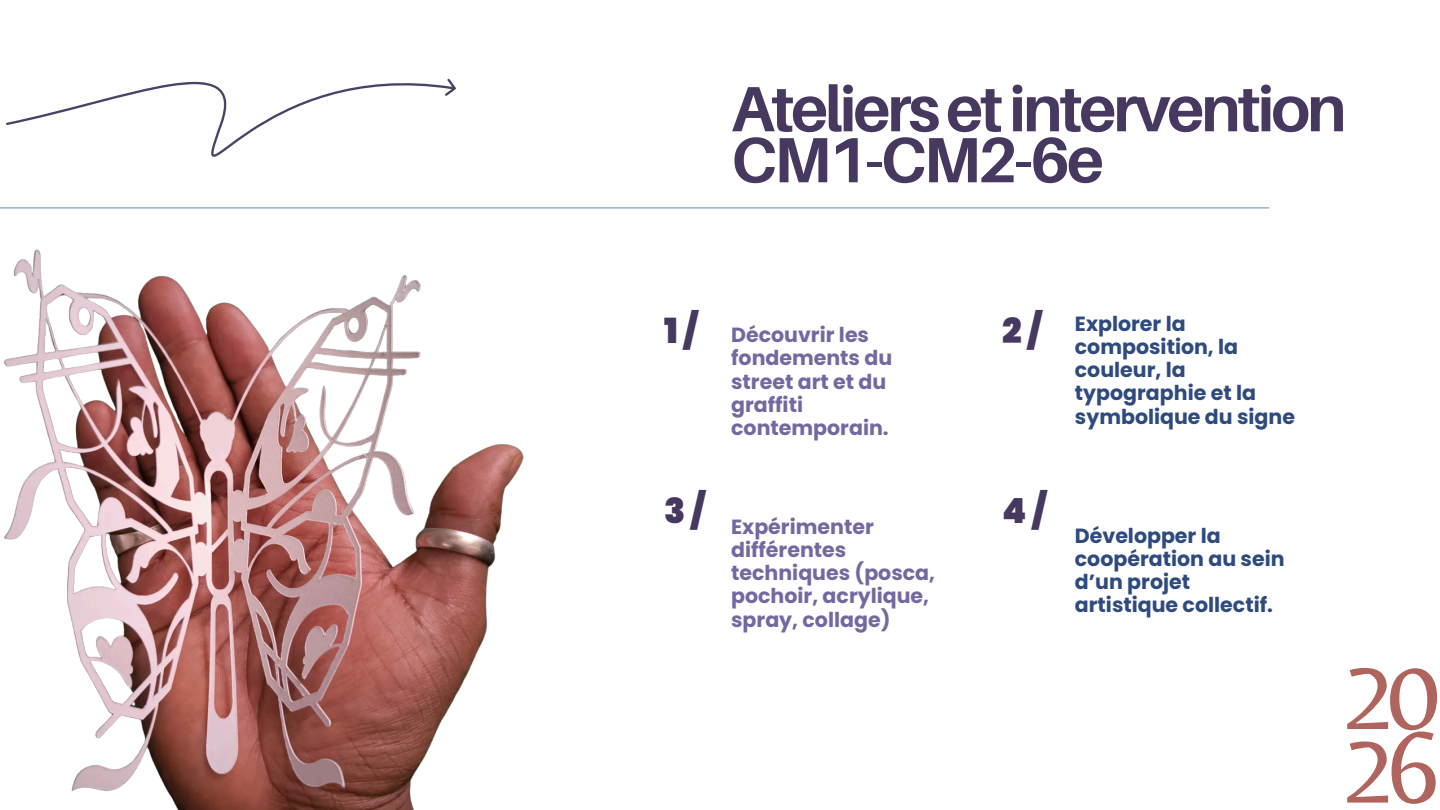
<style>
.page{position:relative;width:1440px;height:810px;background:#fff}
.page>*{position:absolute;margin:0;border:0;box-sizing:border-box;transform-origin:0 0}
.t1{font:105.3px "Belleza";color:#af645d}
.t2{font:700 64px "Aileron";letter-spacing:-.05em;color:#47385f}
.t3{font:900 34.6px "Poppins";color:#47385f}
.t4{font:700 20.5px/23.2px "Poppins";color:#7568a0}
.t5{font:700 20.5px/23.2px "Poppins";color:#2e4a7f}
</style>
<div class="page">
<hr style="left:0;top:207px;width:1269px;height:2px;background:#8db7c5">
<svg style="left:5px;top:78px;width:453px;height:131px"></svg>
<img style="left:4px;top:249px;width:520px;height:561px">
<p class="t2" style="left:731px;top:69px;width:617px">Ateliersetintervention</p>
<p class="t2" style="left:731px;top:120px;width:374px">CM1-CM2-6e</p>
<p class="t3" style="left:664px;top:307px;width:35px">1/</p>
<p class="t3" style="left:1002px;top:307px;width:41px">2/</p>
<p class="t4" style="left:731px;top:323px;width:163px">Découvrir les fondements du street art et du graffiti contemporain.</p>
<p class="t3" style="left:664px;top:486px;width:42px">3/</p>
<p class="t4" style="left:731px;top:515px;width:205px">Expérimenter différentes techniques (posca, pochoir, acrylique, spray, collage)</p>
<p class="t3" style="left:1002px;top:486px;width:46px">4/</p>
<p class="t5" style="left:1075px;top:312px;width:222px">Explorer la composition, la couleur, la typographie et la symbolique du signe</p>
<p class="t5" style="left:1075px;top:524px;width:211px">Développer la coopération au sein d’un projet artistique collectif.</p>
<h1 class="t1" style="left:1341px;top:631px;width:100px">20</h1>
<h1 class="t1" style="left:1341px;top:705px;width:100px">26</h1>
</div>
